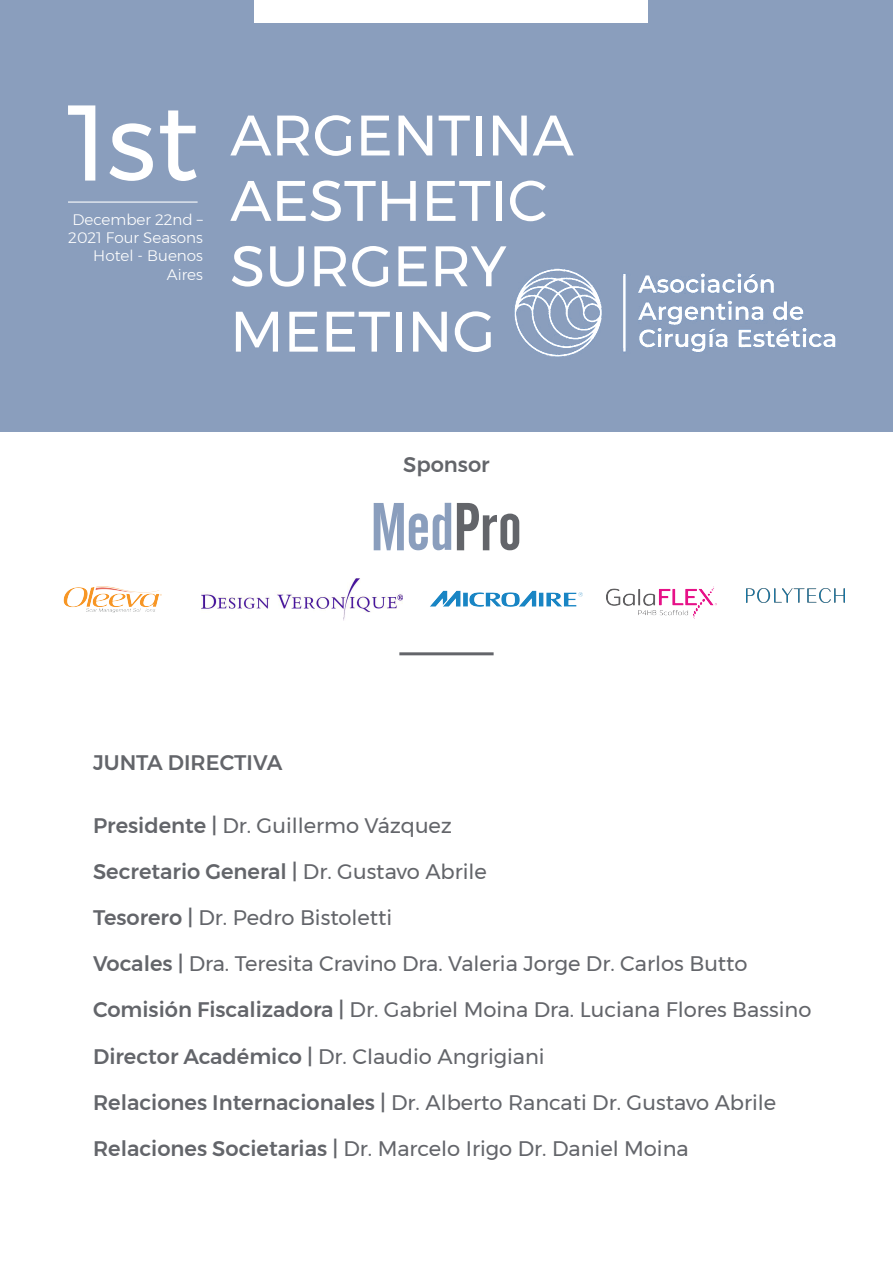
<style>
.page{position:relative;width:893px;height:1263px;background:#fff}
.page>*{position:absolute;margin:0;border:0;box-sizing:border-box;transform-origin:0 0}
.t1{font:107.25px "Montserrat";color:#fff}
.t2{font:57px/65.4px "Montserrat";color:#fff}
.t3{font:21px/46.2px "Montserrat";color:#63656a}
.t4{font:500 21px "Montserrat";color:#63656a}
.t5{font:300 15.15px/18.1px "Montserrat";color:#fff;text-align:right}
.s1{font-weight:500}
</style>
<div class="page">
<svg style="left:374px;top:503px;width:77px;height:47px"></svg>
<svg style="left:457px;top:503px;width:62px;height:47px"></svg>
<img style="left:746px;top:589px;width:98px;height:14px">
<img style="left:201px;top:578px;width:201px;height:42px">
<img style="left:606px;top:586px;width:111px;height:33px">
<img style="left:430px;top:590px;width:153px;height:17px">
<img style="left:63px;top:586px;width:99px;height:27px">
<div style="left:0;top:0;width:893px;height:431px;background:#8a9ebd"></div>
<hr style="left:399px;top:652px;width:95px;height:3px;background:#63656a">
<div style="left:255px;top:0;width:393px;height:23px;background:#fff"></div>
<hr style="left:68px;top:202px;width:130px;height:1px;background:#fff">
<img style="left:514px;top:268px;width:322px;height:89px">
<h1 class="t1" style="left:67px;top:61px;width:133px">1st</h1>
<p class="t5" style="left:68px;top:210px;width:136px">December 22nd –<br>2021 Four Seasons<br>Hotel - Buenos<br>Aires</p>
<h2 class="t2" style="left:230px;top:102px;width:345px">ARGENTINA<br>AESTHETIC<br>SURGERY<br>MEETING</h2>
<p class="t4" style="left:403px;top:448px;width:88px">Sponsor</p>
<p class="t4" style="left:93px;top:746px;width:191px">JUNTA DIRECTIVA</p>
<p class="t3" style="left:93px;top:802px;width:360px"><span class="s1">Presidente |</span> Dr. Guillermo Vázquez</p>
<p class="t3" style="left:93px;top:848px;width:656px"><span class="s1">Secretario General |</span> Dr. Gustavo Abrile<br><span class="s1">Tesorero |</span> Dr. Pedro Bistoletti<br><span class="s1">Vocales |</span> Dra. Teresita Cravino Dra. Valeria Jorge Dr. Carlos Butto</p>
<p class="t3" style="left:93px;top:986px;width:720px"><span class="s1">Comisión Fiscalizadora |</span> Dr. Gabriel Moina Dra. Luciana Flores Bassino</p>
<p class="t3" style="left:93px;top:1033px;width:685px"><span class="s1">Director Académico |</span> Dr. Claudio Angrigiani<br><span class="s1">Relaciones Internacionales |</span> Dr. Alberto Rancati Dr. Gustavo Abrile</p>
<p class="t3" style="left:93px;top:1125px;width:597px"><span class="s1">Relaciones Societarias |</span> Dr. Marcelo Irigo Dr. Daniel Moina</p>
</div>
